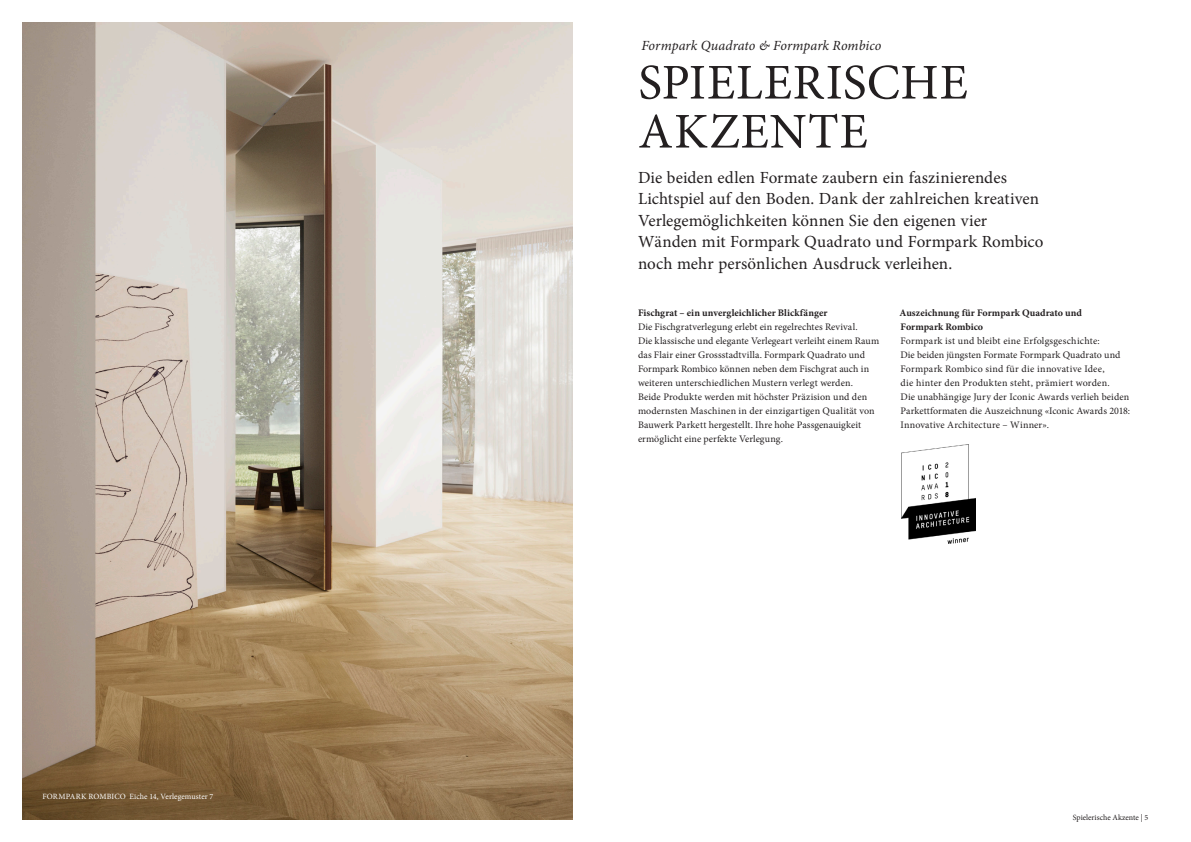
<style>
.page{position:relative;width:1191px;height:842px;background:#fff}
.page>*{position:absolute;margin:0;border:0;box-sizing:border-box;transform-origin:0 0}
.t1{font:50px/49px "Minion Pro";letter-spacing:.015em;color:#231f20}
.t2{font:17px/21.5px "Minion Pro";color:#231f20}
.t3{font:italic 14px "Minion Pro";letter-spacing:.005em;color:#231f20}
.t4{font:10px/14px "Minion Pro";letter-spacing:.01em;color:#231f20}
.t5{font:700 10px/14px "Minion Pro";color:#231f20}
.t6{font:8px "Minion Pro";letter-spacing:.01em;color:#fff}
.t7{font:8px "Minion Pro";color:#231f20}
</style>
<div class="page">
<img style="left:23px;top:23px;width:550px;height:797px">
<img style="left:902px;top:444px;width:73px;height:99px">
<p class="t6" style="left:43px;top:791px;width:172px">FORMPARK ROMBICO Eiche 14, Verlegemuster 7</p>
<h3 class="t3" style="left:641px;top:35px;width:242px">Formpark Quadrato &amp; Formpark Rombico</h3>
<h1 class="t1" style="left:638px;top:58px;width:331px">SPIELERISCHE<br>AKZENTE</h1>
<p class="t2" style="left:638px;top:166px;width:407px">Die beiden edlen Formate zaubern ein faszinierendes Lichtspiel auf den Boden. Dank der zahlreichen kreativen Verlegemöglichkeiten können Sie den eigenen vier Wänden mit Formpark Quadrato und Formpark Rombico noch mehr persönlichen Ausdruck verleihen.</p>
<p class="t5" style="left:638px;top:305px;width:191px">Fischgrat – ein unvergleichlicher Blickfänger</p>
<p class="t4" style="left:638px;top:319px;width:243px">Die Fischgratverlegung erlebt ein regelrechtes Revival.<br>Die klassische und elegante Verlegeart verleiht einem Raum das Flair einer Grossstadtvilla. Formpark Quadrato und Formpark Rombico können neben dem Fischgrat auch in weiteren unterschiedlichen Mustern verlegt werden.<br>Beide Produkte werden mit höchster Präzision und den modernsten Maschinen in der einzigartigen Qualität von Bauwerk Parkett hergestellt. Ihre hohe Passgenauigkeit ermöglicht eine perfekte Verlegung.</p>
<p class="t5" style="left:899px;top:305px;width:184px">Auszeichnung für Formpark Quadrato und<br>Formpark Rombico</p>
<p class="t4" style="left:900px;top:333px;width:231px">Formpark ist und bleibt eine Erfolgsgeschichte:<br>Die beiden jüngsten Formate Formpark Quadrato und Formpark Rombico sind für die innovative Idee,<br>die hinter den Produkten steht, prämiert worden.<br>Die unabhängige Jury der Iconic Awards verlieh beiden Parkettformaten die Auszeichnung «Iconic Awards 2018:<br>Innovative Architecture – Winner».</p>
<p class="t7" style="left:1073px;top:812px;width:77px">Spielerische Akzente | 5</p>
</div>
